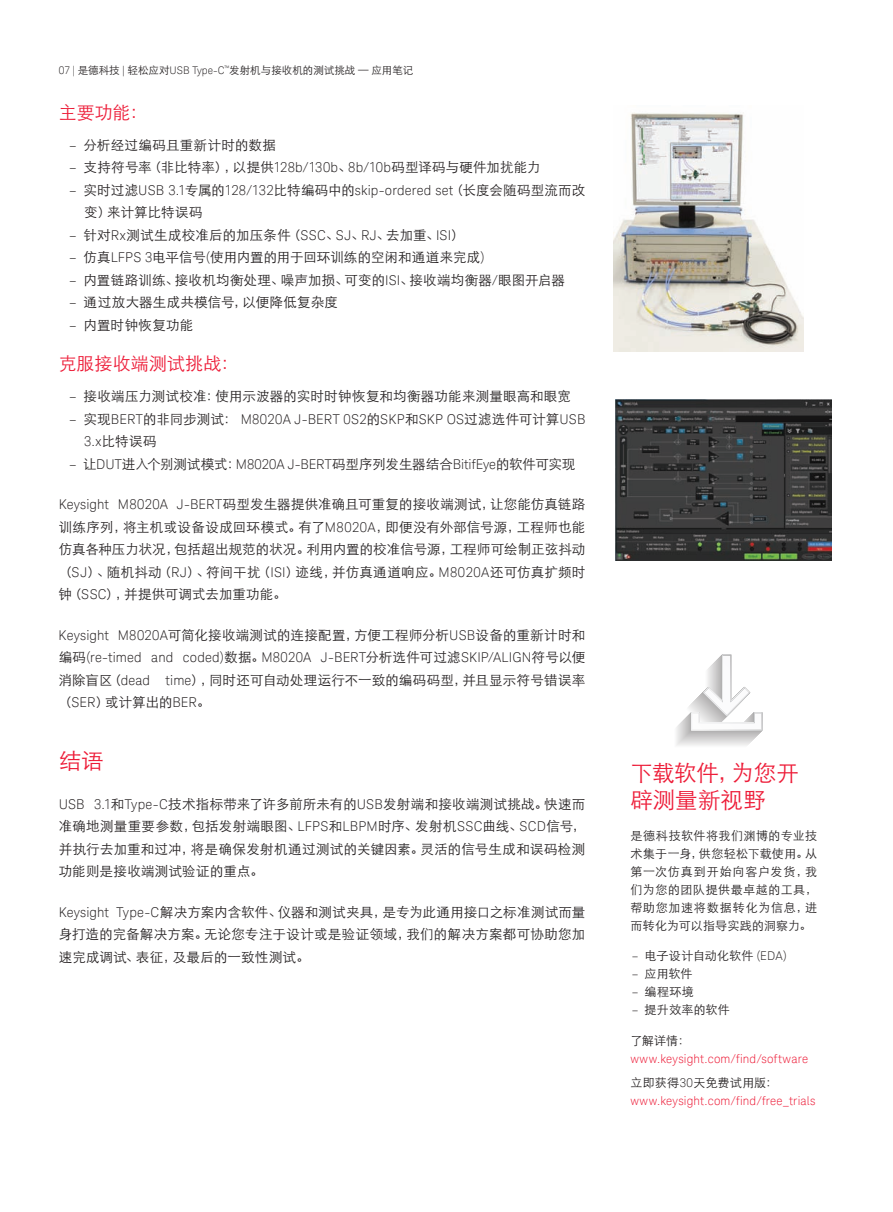
<style>
.page{position:relative;width:893px;height:1212px;background:#fff}
.page>*{position:absolute;margin:0;border:0;box-sizing:border-box;transform-origin:0 0}
.t1{font:22.5px/27px "ST Xihei";letter-spacing:-.005em;color:#ed1a36}
.t2{font:18px "ST Xihei";letter-spacing:.005em;color:#ed1a36}
.t3{font:13.5px/22.5px "ST Xihei";letter-spacing:.015em;color:#231f20;text-align:justify}
.t4{font:300 13.5px "Keysight Sans";letter-spacing:.015em;color:#231f20}
.t5{font:13.5px "ST Xihei";letter-spacing:-.015em;color:#231f20}
.t6{font:12px/18px "ST Xihei";letter-spacing:.03em;color:#231f20;text-align:justify}
.t7{font:300 12px "Keysight Sans";letter-spacing:.02em;color:#ed1a36}
.t8{font:10.5px "ST Xihei";color:#231f20}
.s1{font-family:"Keysight Sans";font-weight:300}
.s2{font-family:"ST Xihei";font-weight:400}
</style>
<div class="page">
<img style="left:613px;top:112px;width:190px;height:240px">
<img style="left:615px;top:399px;width:217px;height:162px">
<svg style="left:676px;top:654px;width:86px;height:92px"></svg>
<p class="t8" style="left:59px;top:65px;width:356px"><span class="s1">07 |</span> 是德科技 <span class="s1">|</span> 轻松应对<span class="s1">USB Type-C</span><sup>™</sup>发射机与接收机的测试挑战 — 应用笔记</p>
<h2 class="t2" style="left:59px;top:103px;width:90px">主要功能：</h2>
<p class="t3" style="left:69px;top:133px;width:208px"><span class="s1">–</span> 分析经过编码且重新计时的数据</p>
<p class="t3" style="left:69px;top:156px;width:473px"><span class="s1">–</span> 支持符号率（非比特率），以提供<span class="s1">128b/130b</span>、<span class="s1">8b/10b</span>码型译码与硬件加扰能力</p>
<p class="t4" style="left:69px;top:182px;width:518px">– <span class="s2">实时过滤</span>USB 3.1<span class="s2">专属的</span>128/132<span class="s2">比特编码中的</span>skip-ordered set<span class="s2">（长度会随码型流而改</span></p>
<p class="t3" style="left:84px;top:201px;width:120px">变）来计算比特误码</p>
<p class="t3" style="left:69px;top:224px;width:396px"><span class="s1">–</span> 针对<span class="s1">Rx</span>测试生成校准后的加压条件（<span class="s1">SSC</span>、<span class="s1">SJ</span>、<span class="s1">RJ</span>、去加重、<span class="s1">ISI</span>）</p>
<p class="t3" style="left:69px;top:246px;width:417px"><span class="s1">–</span> 仿真<span class="s1">LFPS 3</span>电平信号<span class="s1">(</span>使用内置的用于回环训练的空闲和通道来完成<span class="s1">)</span></p>
<p class="t3" style="left:69px;top:269px;width:497px"><span class="s1">–</span> 内置链路训练、接收机均衡处理、噪声加损、可变的<span class="s1">ISI</span>、接收端均衡器<span class="s1">/</span>眼图开启器</p>
<p class="t3" style="left:69px;top:291px;width:270px"><span class="s1">–</span> 通过放大器生成共模信号，以便降低复杂度</p>
<p class="t3" style="left:69px;top:314px;width:125px"><span class="s1">–</span> 内置时钟恢复功能</p>
<h2 class="t2" style="left:59px;top:355px;width:181px">克服接收端测试挑战：</h2>
<p class="t3" style="left:69px;top:385px;width:503px"><span class="s1">–</span> 接收端压力测试校准：使用示波器的实时时钟恢复和均衡器功能来测量眼高和眼宽</p>
<p class="t4" style="left:69px;top:411px;width:518px">– <span class="s2">实现</span>BERT<span class="s2">的非同步测试：</span> M8020A J-BERT 0S2<span class="s2">的</span>SKP<span class="s2">和</span>SKP OS<span class="s2">过滤选件可计算</span>USB</p>
<p class="t3" style="left:84px;top:430px;width:74px"><span class="s1">3.x</span>比特误码</p>
<p class="t5" style="left:69px;top:457px;width:508px"><span class="s1">–</span> 让<span class="s1">DUT</span>进入个别测试模式：<span class="s1">M8020A J-BERT</span>码型序列发生器结合<span class="s1">BitifEye</span>的软件可实现</p>
<p class="t3" style="left:59px;top:493px;width:528px"><span class="s1">Keysight M8020A J-BERT</span>码型发生器提供准确且可重复的接收端测试，让您能仿真链路训练序列，将主机或设备设成回环模式。有了<span class="s1">M8020A</span>，即便没有外部信号源，工程师也能仿真各种压力状况，包括超出规范的状况。利用内置的校准信号源，工程师可绘制正弦抖动（<span class="s1">SJ</span>）、随机抖动（<span class="s1">RJ</span>）、符间干扰（<span class="s1">ISI</span>）迹线，并仿真通道响应。<span class="s1">M8020A</span>还可仿真扩频时钟（<span class="s1">SSC</span>），并提供可调式去加重功能。</p>
<p class="t3" style="left:59px;top:624px;width:528px"><span class="s1">Keysight M8020A</span>可简化接收端测试的连接配置，方便工程师分析<span class="s1">USB</span>设备的重新计时和</p>
<p class="t4" style="left:59px;top:649px;width:528px"><span class="s2">编码</span>(re-timed and coded)<span class="s2">数据。</span>M8020A J-BERT<span class="s2">分析选件可过滤</span>SKIP/ALIGN<span class="s2">符号以便</span></p>
<p class="t3" style="left:59px;top:669px;width:528px">消除盲区（<span class="s1">dead time</span>），同时还可自动处理运行不一致的编码码型，并且显示符号错误率（<span class="s1">SER</span>）或计算出的<span class="s1">BER</span>。</p>
<h1 class="t1" style="left:59px;top:748px;width:47px">结语</h1>
<p class="t3" style="left:59px;top:793px;width:528px"><span class="s1">USB 3.1</span>和<span class="s1">Type-C</span>技术指标带来了许多前所未有的<span class="s1">USB</span>发射端和接收端测试挑战。快速而准确地测量重要参数，包括发射端眼图、<span class="s1">LFPS</span>和<span class="s1">LBPM</span>时序、发射机<span class="s1">SSC</span>曲线、<span class="s1">SCD</span>信号，并执行去加重和过冲，将是确保发射机通过测试的关键因素。灵活的信号生成和误码检测功能则是接收端测试验证的重点。</p>
<p class="t3" style="left:59px;top:901px;width:528px"><span class="s1">Keysight Type-C</span>解决方案内含软件、仪器和测试夹具，是专为此通用接口之标准测试而量身打造的完备解决方案。无论您专注于设计或是验证领域，我们的解决方案都可协助您加速完成调试、表征，及最后的一致性测试。</p>
<h1 class="t1" style="left:630px;top:759px;width:170px">下载软件，为您开辟测量新视野</h1>
<p class="t6" style="left:630px;top:826px;width:188px">是德科技软件将我们渊博的专业技术集于一身，供您轻松下载使用。从第一次仿真到开始向客户发货，我们为您的团队提供最卓越的工具，帮助您加速将数据转化为信息，进而转化为可以指导实践的洞察力。</p>
<p class="t6" style="left:632px;top:947px;width:156px"><span class="s1">–</span> 电子设计自动化软件 <span class="s1">(EDA)</span></p>
<p class="t6" style="left:632px;top:965px;width:62px"><span class="s1">–</span> 应用软件</p>
<p class="t6" style="left:632px;top:983px;width:64px"><span class="s1">–</span> 编程环境</p>
<p class="t6" style="left:632px;top:1001px;width:99px"><span class="s1">–</span> 提升效率的软件</p>
<p class="t6" style="left:630px;top:1032px;width:61px">了解详情：</p>
<p class="t7" style="left:630px;top:1052px;width:179px">www.keysight.com/find/software</p>
<p class="t6" style="left:630px;top:1073px;width:149px">立即获得<span class="s1">30</span>天免费试用版：</p>
<p class="t7" style="left:630px;top:1093px;width:187px">www.keysight.com/find/free_trials</p>
</div>
